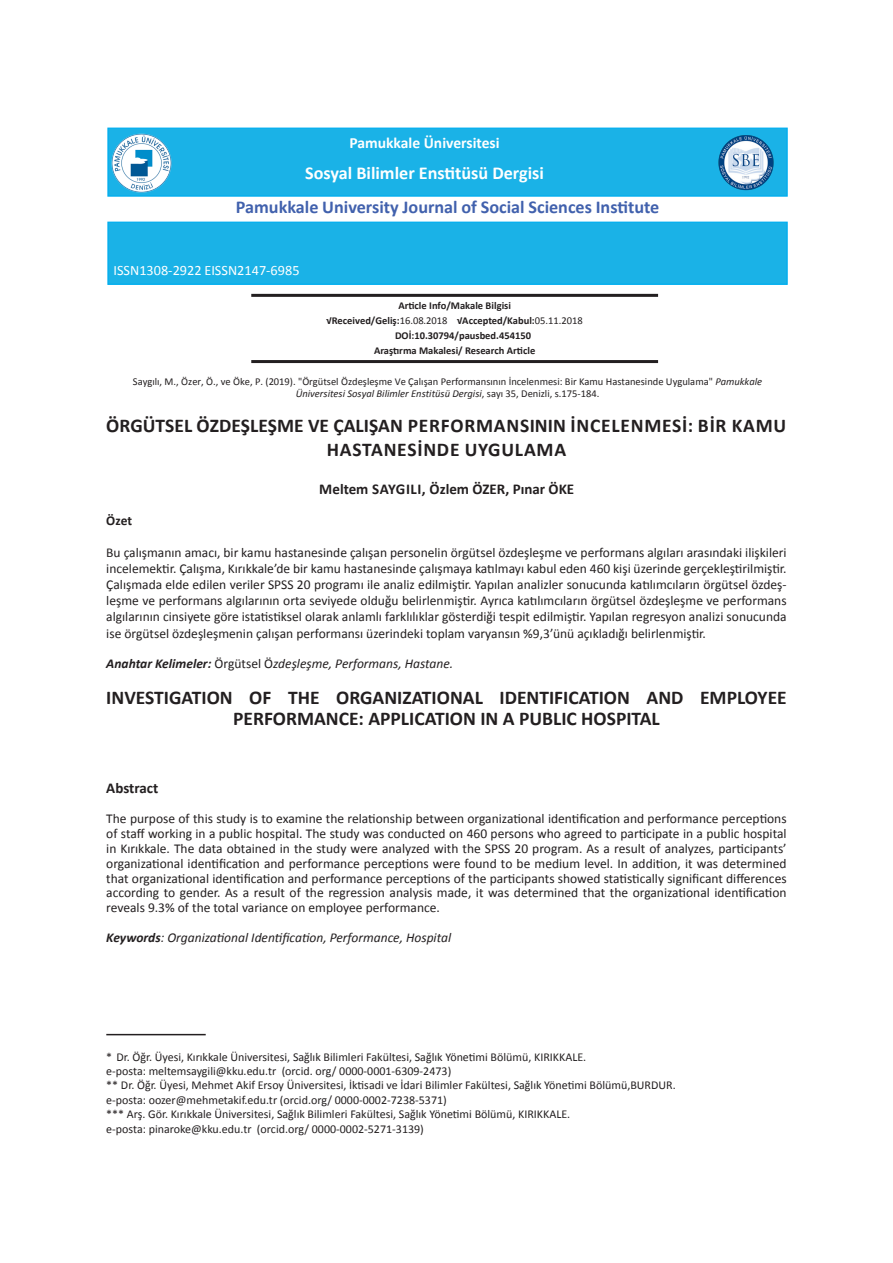
<style>
.page{position:relative;width:893px;height:1263px;background:#fff}
.page>*{position:absolute;margin:0;border:0;box-sizing:border-box;transform-origin:0 0}
.t1{font:700 19.5px/21.5px "Calibri";color:#231f20;text-align:center}
.t2{font:700 19.5px/23.4px "Calibri";letter-spacing:.04em;color:#231f20;text-align:center}
.t3{font:700 18.15px "Calibri";color:#4161ad}
.t4{font:700 18.15px "Calibri";color:#fff}
.t5{font:700 15.6px "Calibri";color:#fff}
.t6{font:700 15px "Calibri";color:#231f20}
.t7{font:14.25px "Calibri";color:#fff}
.t8{font:13.5px/14.9px "Calibri";color:#231f20;text-align:justify}
.t9{font:italic 13.5px "Calibri";color:#231f20}
.t10{font:700 13.5px "Calibri";color:#231f20}
.t11{font:12px/14.4px "Calibri";color:#231f20}
.t12{font:10.5px/12px "Calibri";color:#231f20;text-align:center}
.t13{font:700 10.5px "Calibri";color:#231f20}
.s1{font-weight:400}
.s2{font-style:italic}
.s3{font-weight:700}
.s4{font-style:normal}
</style>
<div class="page">
<hr style="left:251px;top:294px;width:407px;height:3px;background:#231f20">
<hr style="left:251px;top:360px;width:407px;height:3px;background:#231f20">
<div style="left:107px;top:222px;width:681px;height:63px;background:#1ab2e7;border:1px solid #00aeef"></div>
<div style="left:107px;top:128px;width:681px;height:69px;background:#1ab2e7;border:1px solid #00aeef"></div>
<img style="left:718px;top:135px;width:56px;height:56px">
<img style="left:112px;top:133px;width:59px;height:59px">
<hr style="left:106px;top:1034px;width:100px;height:1px;background:#231f20">
<p class="t5" style="left:349px;top:133px;width:152px">Pamukkale Üniversitesi</p>
<h2 class="t4" style="left:305px;top:162px;width:240px">Sosyal Bilimler Enstitüsü Dergisi</h2>
<h2 class="t3" style="left:236px;top:196px;width:425px">Pamukkale University Journal of Social Sciences Institute</h2>
<p class="t7" style="left:113px;top:261px;width:188px">ISSN1308-2922 EISSN2147-6985</p>
<p class="t13" style="left:398px;top:299px;width:114px">Article Info/Makale Bilgisi</p>
<p class="t13" style="left:327px;top:314px;width:258px">√Received/Geliş:<span class="s1">16.08.2018</span> √Accepted/Kabul:<span class="s1">05.11.2018</span></p>
<p class="t13" style="left:395px;top:329px;width:137px">DOİ:10.30794/pausbed.454150</p>
<p class="t13" style="left:374px;top:344px;width:163px">Araştırma Makalesi/ Research Article</p>
<p class="t12" style="left:133px;top:375px;width:631px">Saygılı, M., Özer, Ö., ve Öke, P. (2019). "Örgütsel Özdeşleşme Ve Çalışan Performansının İncelenmesi: Bir Kamu Hastanesinde Uygulama" <span class="s2">Pamukkale<br>Üniversitesi Sosyal Bilimler Enstitüsü Dergisi</span>, sayı 35, Denizli, s.175-184.</p>
<h1 class="t2" style="left:106px;top:413px;width:681px">ÖRGÜTSEL ÖZDEŞLEŞME VE ÇALIŞAN PERFORMANSININ İNCELENMESİ: BİR KAMU<br>HASTANESİNDE UYGULAMA</h1>
<p class="t6" style="left:319px;top:480px;width:257px">Meltem SAYGILI, Özlem ÖZER, Pınar ÖKE</p>
<p class="t10" style="left:106px;top:513px;width:27px">Özet</p>
<p class="t8" style="left:106px;top:543px;width:682px;line-height:16.2px">Bu çalışmanın amacı, bir kamu hastanesinde çalışan personelin örgütsel özdeşleşme ve performans algıları arasındaki ilişkileri incelemektir. Çalışma, Kırıkkale’de bir kamu hastanesinde çalışmaya katılmayı kabul eden 460 kişi üzerinde gerçekleştirilmiştir.<br>Çalışmada elde edilen veriler SPSS 20 programı ile analiz edilmiştir. Yapılan analizler sonucunda katılımcıların örgütsel özdeş&shy;leşme ve performans algılarının orta seviyede olduğu belirlenmiştir. Ayrıca katılımcıların örgütsel özdeşleşme ve performans algılarının cinsiyete göre istatistiksel olarak anlamlı farklılıklar gösterdiği tespit edilmiştir. Yapılan regresyon analizi sonucunda ise örgütsel özdeşleşmenin çalışan performansı üzerindeki toplam varyansın %9,3’ünü açıkladığı belirlenmiştir.</p>
<p class="t9" style="left:106px;top:655px;width:349px"><span class="s3">Anahtar Kelimeler:</span> <span class="s4">Örgütsel Ö</span>zdeşleşme, Performans, Hastane.</p>
<h1 class="t1" style="left:106px;top:686px;width:682px">INVESTIGATION OF THE ORGANIZATIONAL IDENTIFICATION AND EMPLOYEE<br>PERFORMANCE: APPLICATION IN A PUBLIC HOSPITAL</h1>
<p class="t6" style="left:106px;top:779px;width:53px">Abstract</p>
<p class="t8" style="left:106px;top:811px;width:682px">The purpose of this study is to examine the relationship between organizational identification and performance perceptions of staff working in a public hospital. The study was conducted on 460 persons who agreed to participate in a public hospital in Kırıkkale. The data obtained in the study were analyzed with the SPSS 20 program. As a result of analyzes, participants’ organizational identification and performance perceptions were found to be medium level. In addition, it was determined that organizational identification and performance perceptions of the participants showed statistically significant differences according to gender. As a result of the regression analysis made, it was determined that the organizational identification reveals 9.3% of the total variance on employee performance.</p>
<p class="t9" style="left:106px;top:929px;width:346px"><span class="s3">Keywords</span>: Organizational Identification, Performance, Hospital</p>
<p class="t11" style="left:106px;top:1049px;width:571px">* Dr. Öğr. Üyesi, Kırıkkale Üniversitesi, Sağlık Bilimleri Fakültesi, Sağlık Yönetimi Bölümü, KIRIKKALE.<br>e-posta: meltemsaygili@kku.edu.tr (orcid. org/ 0000-0001-6309-2473)<br>** Dr. Öğr. Üyesi, Mehmet Akif Ersoy Üniversitesi, İktisadi ve İdari Bilimler Fakültesi, Sağlık Yönetimi Bölümü,BURDUR. e-posta: oozer@mehmetakif.edu.tr (orcid.org/ 0000-0002-7238-5371)<br>*** Arş. Gör. Kırıkkale Üniversitesi, Sağlık Bilimleri Fakültesi, Sağlık Yönetimi Bölümü, KIRIKKALE.<br>e-posta: pinaroke@kku.edu.tr (orcid.org/ 0000-0002-5271-3139)</p>
</div>
